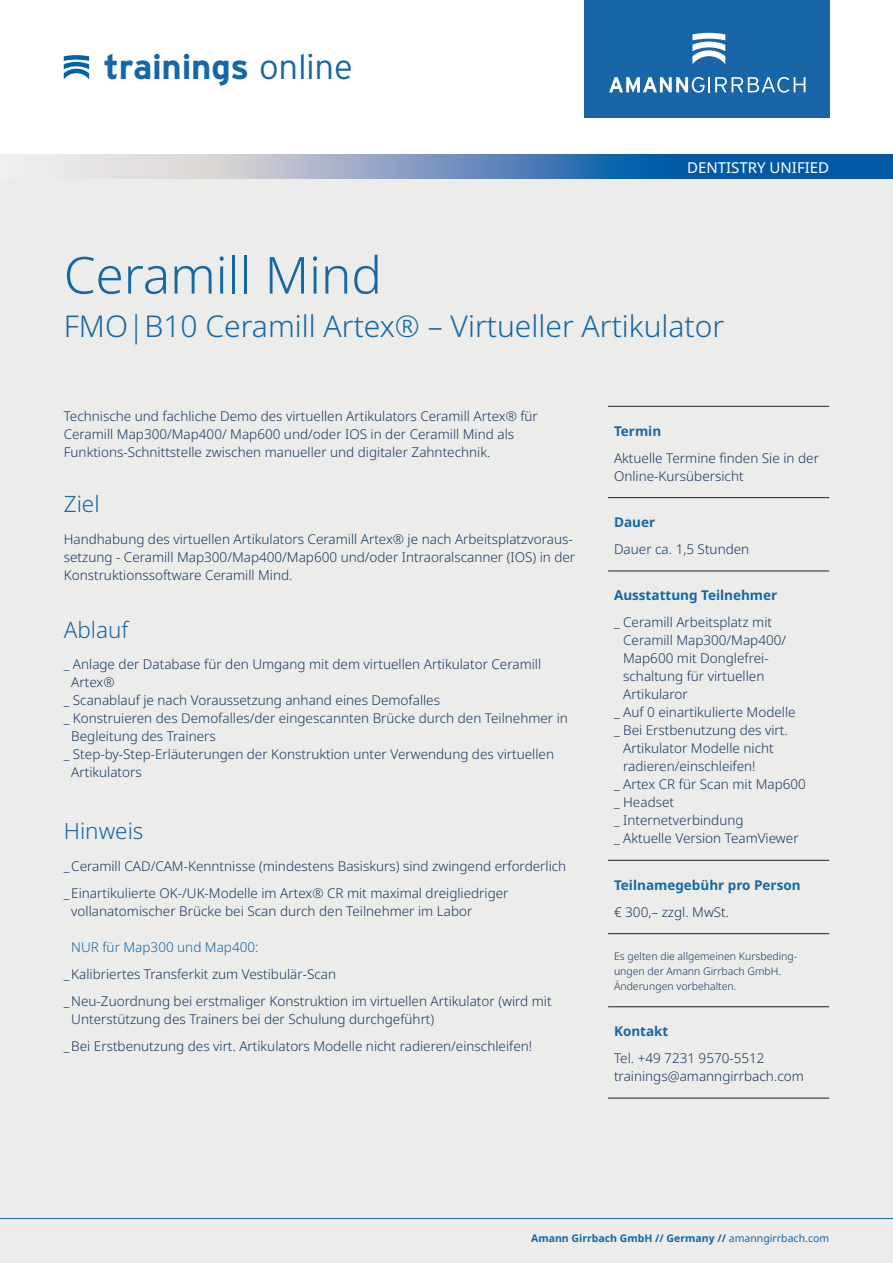
<style>
.page{position:relative;width:893px;height:1263px;background:#fff}
.page>*{position:absolute;margin:0;border:0;box-sizing:border-box;transform-origin:0 0}
.t1{font:300 51px "Noto Sans";color:#1567a5}
.t2{font:700 34.8px "Interstate";letter-spacing:-.01em;color:#1567a5}
.t3{font:300 30px "Noto Sans";color:#1567a5}
.t4{font:300 22.5px "Noto Sans";color:#1567a5}
.t5{font:15px "Noto Sans";color:#fff}
.t6{font:300 13.5px/18px "Noto Sans";color:#16365e}
.t7{font:700 13.5px "Noto Sans";color:#1567a5}
.t8{font:300 13.5px "Noto Sans";color:#1567a5}
.t9{font:300 10.5px/15px "Noto Sans";color:#16365e}
.t10{font:700 10.5px "Noto Sans";color:#1567a5}
.s1{font-weight:300}
.s2{color:#ececea}
.s3{font-weight:400}
</style>
<div class="page">
<div style="left:0;top:158px;width:893px;height:1105px;background:#ececea"></div>
<hr style="left:608px;top:406px;width:221px;height:1px;background:#231f20">
<hr style="left:608px;top:497px;width:221px;height:1px;background:#231f20">
<hr style="left:608px;top:571px;width:221px;height:1px;background:#231f20">
<hr style="left:608px;top:860px;width:221px;height:1px;background:#231f20">
<hr style="left:608px;top:933px;width:221px;height:1px;background:#231f20">
<hr style="left:608px;top:1006px;width:221px;height:1px;background:#231f20">
<hr style="left:608px;top:1098px;width:221px;height:1px;background:#231f20">
<img style="left:0;top:154px;width:893px;height:25px">
<div style="left:584px;top:0;width:246px;height:117px;background:#1865a8"></div>
<svg style="left:692px;top:33px;width:33px;height:31px"></svg>
<svg style="left:609px;top:77px;width:196px;height:16px"></svg>
<hr style="left:0;top:1218px;width:893px;height:1px;background:#1567a5">
<svg style="left:64px;top:55px;width:25px;height:24px"></svg>
<p class="t2" style="left:104px;top:45px;width:251px">trainings <span class="s1">online</span></p>
<p class="t5" style="left:687px;top:159px;width:144px">DENTISTRY UNIFIED</p>
<p class="t1" style="left:64px;top:246px;width:320px">Ceramill Mind</p>
<p class="t3" style="left:64px;top:309px;width:662px">FMO|B10 Ceramill Artex® – Virtueller Artikulator</p>
<p class="t6" style="left:64px;top:407px;width:476px">Technische und fachliche Demo des virtuellen Artikulators Ceramill Artex® für<br>Ceramill Map300/Map400/ Map600 und/oder IOS in der Ceramill Mind als<br>Funktions-Schnittstelle zwischen manueller und digitaler Zahntechnik.</p>
<p class="t4" style="left:64px;top:491px;width:37px">Ziel</p>
<p class="t6" style="left:64px;top:530px;width:513px">Handhabung des virtuellen Artikulators Ceramill Artex® je nach Arbeitsplatzvoraus&shy;setzung - Ceramill Map300/Map400/Map600 und/oder Intraoralscanner (IOS) in der<br>Konstruktionssoftware Ceramill Mind.</p>
<p class="t4" style="left:64px;top:617px;width:66px">Ablauf</p>
<p class="t6" style="left:71px;top:655px;width:471px;text-indent:-8px">_ Anlage der Database für den Umgang mit dem virtuellen Artikulator Ceramill<br>Artex®</p>
<p class="t6" style="left:64px;top:691px;width:378px">_ Scanablauf je nach Voraussetzung anhand eines Demofalles</p>
<p class="t6" style="left:71px;top:709px;width:498px;text-indent:-8px">_ Konstruieren des Demofalles/der eingescannten Brücke durch den Teilnehmer in<br>Begleitung des Trainers</p>
<p class="t6" style="left:71px;top:745px;width:484px;text-indent:-8px">_ Step-by-Step-Erläuterungen der Konstruktion unter Verwendung des virtuellen<br>Artikulators</p>
<p class="t4" style="left:64px;top:818px;width:81px">Hinweis</p>
<p class="t6" style="left:64px;top:857px;width:504px">_Ceramill CAD/CAM-Kenntnisse (mindestens Basiskurs) sind zwingend erforderlich</p>
<p class="t6" style="left:71px;top:884px;width:439px;text-indent:-8px">_Einartikulierte OK-/UK-Modelle im Artex® CR mit maximal dreigliedriger vollanatomischer Brücke bei Scan durch den Teilnehmer im Labor</p>
<p class="t8" style="left:71px;top:939px;width:189px">NUR für Map300 und Map400:</p>
<p class="t6" style="left:64px;top:965px;width:274px">_Kalibriertes Transferkit zum Vestibulär-Scan</p>
<p class="t6" style="left:71px;top:992px;width:482px;text-indent:-8px">_Neu-Zuordnung bei erstmaliger Konstruktion im virtuellen Artikulator (wird mit<br>Unterstützung des Trainers bei der Schulung durchgeführt)</p>
<p class="t6" style="left:64px;top:1037px;width:470px">_Bei Erstbenutzung des virt. Artikulators Modelle nicht radieren/einschleifen!</p>
<p class="t7" style="left:614px;top:423px;width:49px">Termin</p>
<p class="t6" style="left:614px;top:449px;width:206px">Aktuelle Termine finden Sie in der<br>Online-Kursübersicht</p>
<p class="t7" style="left:614px;top:514px;width:43px">Dauer</p>
<p class="t6" style="left:614px;top:540px;width:137px">Dauer ca. 1,5 Stunden</p>
<p class="t7" style="left:614px;top:588px;width:165px">Ausstattung Teilnehmer</p>
<p class="t6" style="left:614px;top:614px;width:174px">_ Ceramill Arbeitsplatz mit<br><span class="s2">_</span> Ceramill Map300/Map400/ <span class="s2">_</span> Map600 mit Donglefrei-<br><span class="s2">_</span> schaltung für virtuellen<br><span class="s2">_</span> Artikularor</p>
<p class="t6" style="left:614px;top:704px;width:183px">_ Auf 0 einartikulierte Modelle</p>
<p class="t6" style="left:614px;top:722px;width:175px">_ Bei Erstbenutzung des virt. <span class="s2">_</span> Artikulator Modelle nicht<br><span class="s2">_</span> radieren/einschleifen!</p>
<p class="t6" style="left:614px;top:776px;width:193px">_ Artex CR für Scan mit Map600</p>
<p class="t6" style="left:614px;top:794px;width:62px">_ Headset</p>
<p class="t6" style="left:614px;top:812px;width:131px">_ Internetverbindung</p>
<p class="t6" style="left:614px;top:830px;width:186px">_ Aktuelle Version TeamViewer</p>
<p class="t7" style="left:614px;top:877px;width:188px">Teilnamegebühr pro Person</p>
<p class="t6" style="left:614px;top:903px;width:117px">€ 300,– zzgl. MwSt.</p>
<p class="t9" style="left:614px;top:949px;width:185px">Es gelten die allgemeinen Kursbeding&shy;ungen der Amann Girrbach GmbH.<br>Änderungen vorbehalten.</p>
<p class="t7" style="left:614px;top:1023px;width:56px">Kontakt</p>
<p class="t6" style="left:614px;top:1049px;width:152px">Tel. +49 7231 9570-5512</p>
<p class="t6" style="left:614px;top:1067px;width:191px">trainings@amanngirrbach.com</p>
<p class="t10" style="left:531px;top:1232px;width:300px">Amann Girrbach GmbH // Germany // <span class="s3">amanngirrbach.com</span></p>
</div>
